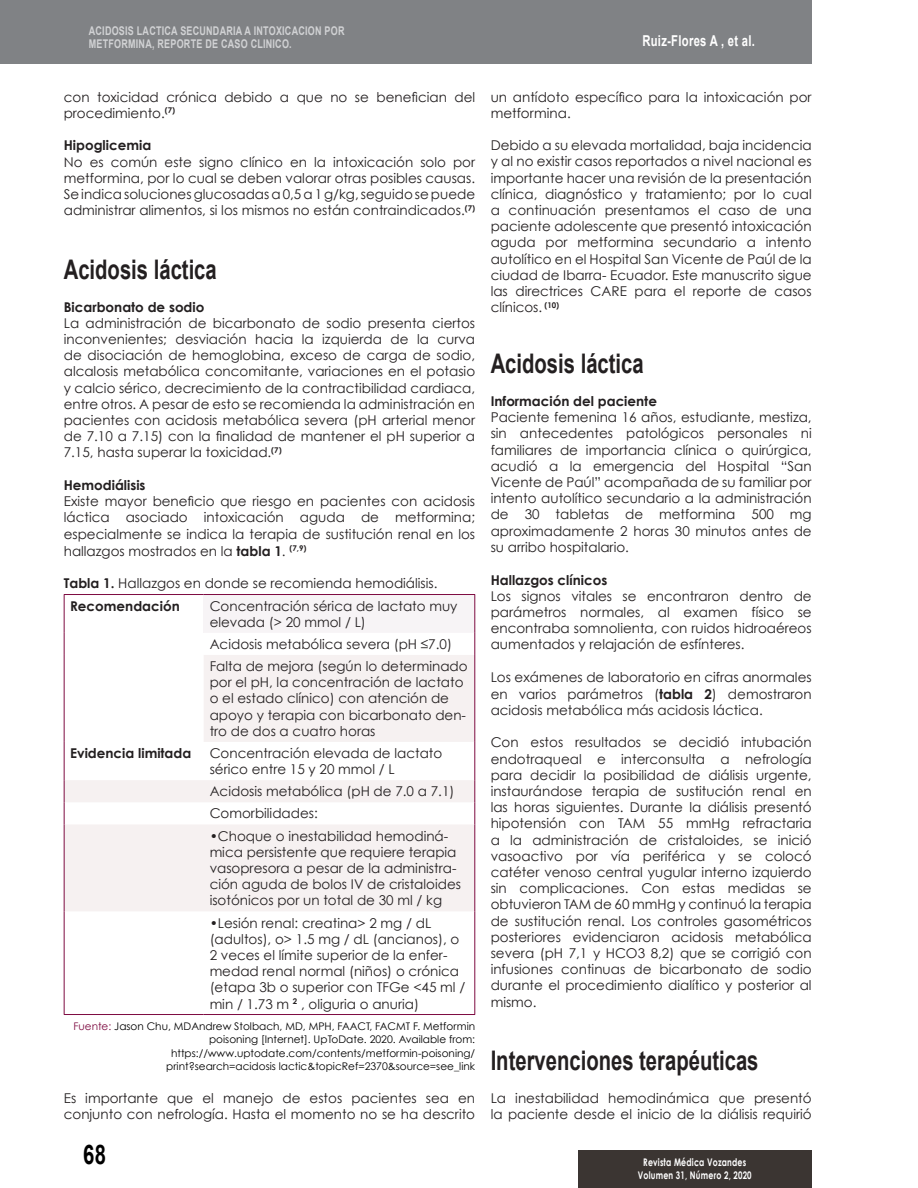
<style>
.page{position:relative;width:918px;height:1188px;background:#fff}
.page>*{position:absolute;margin:0;border:0;box-sizing:border-box;transform-origin:0 0}
.TEXTO_CUERPO2{font:700 27px "Arial";color:#231f20;scale:.75 1}
.INTRATÍTULO_ABSTRACT{font:700 27px "Arial";color:#231f20;scale:.75 1}
.t1{font:700 27px "Arial";color:#000;scale:.75 1}
.AUTOR_PÁGINAS_INTERN{font:700 15px "Arial";letter-spacing:.025em;color:#fff;scale:.75 1}
.TEXTO_CUERPO2-2{font:13.5px/16.2px "Century Gothic";color:#231f20;text-align:justify}
.TEXTO_TABLA{font:13.5px/16.2px "Century Gothic";color:#231f20}
.INTRATÍTULO_ABSTRACT-2{font:700 13.5px "Century Gothic";color:#231f20}
.TEXTO_TABLA-2{font:700 13.5px "Century Gothic";color:#231f20}
.TÍTULO_PÁGINAS_INTER{font:700 12px/13.5px "Arial";letter-spacing:.025em;color:#d1d2d4;scale:.75 1}
.ANIDADO_TÍTULO_TABLA{font:10.5px/13.5px "Century Gothic";color:#000;text-align:right}
.t2{font:700 10.5px "Century Gothic";letter-spacing:.025em;color:#fff;scale:.75 1}
.s1{font-weight:700}
.s2{color:#7e0b41}
</style>
<div class="page">
<div style="left:0;top:0;width:812px;height:64px;background:#808285"></div>
<div style="left:578px;top:1150px;width:234px;height:38px;background:#3b3532"></div>
<div style="left:204px;top:595px;width:271px;height:38px;background:#f7f4f6"></div>
<svg style="left:65px;top:655px;width:409px;height:256px;fill:#f6f1f1"></svg>
<hr style="left:64px;top:594px;width:140px;height:1px;background:#7e0b41">
<hr style="left:64px;top:595px;width:1px;height:38px;background:#7e0b41">
<hr style="left:204px;top:594px;width:271px;height:1px;background:#7e0b41">
<hr style="left:474px;top:595px;width:1px;height:38px;background:#7e0b41">
<svg style="left:64px;top:633px;width:1px;height:22px"></svg>
<svg style="left:474px;top:633px;width:1px;height:22px"></svg>
<hr style="left:64px;top:655px;width:1px;height:87px;background:#7e0b41">
<hr style="left:474px;top:655px;width:1px;height:87px;background:#7e0b41">
<hr style="left:64px;top:742px;width:1px;height:38px;background:#7e0b41">
<hr style="left:474px;top:742px;width:1px;height:38px;background:#7e0b41">
<svg style="left:64px;top:780px;width:1px;height:44px"></svg>
<svg style="left:474px;top:780px;width:1px;height:44px"></svg>
<hr style="left:64px;top:824px;width:1px;height:87px;background:#7e0b41">
<hr style="left:474px;top:824px;width:1px;height:87px;background:#7e0b41">
<hr style="left:64px;top:911px;width:1px;height:103px;background:#7e0b41">
<hr style="left:474px;top:911px;width:1px;height:103px;background:#7e0b41">
<hr style="left:64px;top:1014px;width:140px;height:1px;background:#7e0b41">
<hr style="left:204px;top:1014px;width:271px;height:1px;background:#7e0b41">
<p class="TÍTULO_PÁGINAS_INTER" style="left:89px;top:24px;width:342px">ACIDOSIS LACTICA SECUNDARIA A INTOXICACION POR<br>METFORMINA, REPORTE DE CASO CLINICO.</p>
<p class="AUTOR_PÁGINAS_INTERN" style="left:642px;top:30px;width:152px">Ruiz-Flores A , et al.</p>
<p class="TEXTO_CUERPO2-2" style="left:64px;top:88px;width:413px">con toxicidad crónica debido a que no se benefician del procedimiento.<sup>(7)</sup></p>
<p class="INTRATÍTULO_ABSTRACT-2" style="left:64px;top:137px;width:89px">Hipoglicemia</p>
<p class="TEXTO_CUERPO2-2" style="left:64px;top:153px;width:413px">No es común este signo clínico en la intoxicación solo por metformina, por lo cual se deben valorar otras posibles causas.<br>Se indica soluciones glucosadas a 0,5 a 1 g/kg, seguido se puede administrar alimentos, si los mismos no están contraindicados.<sup>(7)</sup></p>
<p class="TEXTO_CUERPO2" style="left:64px;top:252px;width:206px">Acidosis láctica</p>
<p class="INTRATÍTULO_ABSTRACT-2" style="left:64px;top:298px;width:142px">Bicarbonato de sodio</p>
<p class="TEXTO_CUERPO2-2" style="left:64px;top:315px;width:413px">La administración de bicarbonato de sodio presenta ciertos inconvenientes; desviación hacia la izquierda de la curva de disociación de hemoglobina, exceso de carga de sodio, alcalosis metabólica concomitante, variaciones en el potasio y calcio sérico, decrecimiento de la contractibilidad cardiaca, entre otros. A pesar de esto se recomienda la administración en pacientes con acidosis metabólica severa (pH arterial menor de 7.10 a 7.15) con la finalidad de mantener el pH superior a 7.15, hasta superar la toxicidad.<sup>(7)</sup></p>
<p class="INTRATÍTULO_ABSTRACT-2" style="left:64px;top:477px;width:83px">Hemodiálisis</p>
<p class="TEXTO_CUERPO2-2" style="left:64px;top:493px;width:413px">Existe mayor beneficio que riesgo en pacientes con acidosis láctica asociado intoxicación aguda de metformina; especialmente se indica la terapia de sustitución renal en los hallazgos mostrados en la <span class="s1">tabla 1</span>. <sup>(7,9)</sup></p>
<p class="TEXTO_CUERPO2-2" style="left:64px;top:575px;width:375px"><span class="s1">Tabla 1.</span> Hallazgos en donde se recomienda hemodiálisis.</p>
<p class="TEXTO_TABLA-2" style="left:70px;top:597px;width:111px">Recomendación</p>
<p class="TEXTO_TABLA" style="left:210px;top:597px;width:249px">Concentración sérica de lactato muy elevada (&gt; 20 mmol / L)</p>
<p class="TEXTO_TABLA" style="left:210px;top:636px;width:244px">Acidosis metabólica severa (pH ≤7.0)</p>
<p class="TEXTO_TABLA" style="left:210px;top:658px;width:260px">Falta de mejora (según lo determinado por el pH, la concentración de lactato o el estado clínico) con atención de apoyo y terapia con bicarbonato den&shy;tro de dos a cuatro horas</p>
<p class="TEXTO_TABLA-2" style="left:70px;top:745px;width:123px">Evidencia limitada</p>
<p class="TEXTO_TABLA" style="left:210px;top:745px;width:234px">Concentración elevada de lactato sérico entre 15 y 20 mmol / L</p>
<p class="TEXTO_TABLA" style="left:210px;top:783px;width:246px">Acidosis metabólica (pH de 7.0 a 7.1)</p>
<p class="TEXTO_TABLA" style="left:210px;top:805px;width:110px">Comorbilidades:</p>
<p class="TEXTO_TABLA" style="left:210px;top:827px;width:253px">•Choque o inestabilidad hemodiná&shy;mica persistente que requiere terapia vasopresora a pesar de la administra&shy;ción aguda de bolos IV de cristaloides isotónicos por un total de 30 ml / kg</p>
<p class="TEXTO_TABLA" style="left:210px;top:914px;width:257px">•Lesión renal: creatina&gt; 2 mg / dL (adultos), o&gt; 1.5 mg / dL (ancianos), o 2 veces el límite superior de la enfer&shy;medad renal normal (niños) o crónica (etapa 3b o superior con TFGe &lt;45 ml / min / 1.73 m <sup>2</sup> , oliguria o anuria)</p>
<p class="ANIDADO_TÍTULO_TABLA" style="left:73px;top:1019px;width:403px"><span class="s2">Fuente:</span> Jason Chu, MDAndrew Stolbach, MD, MPH, FAACT, FACMT F. Metformin poisoning [Internet]. UpToDate. 2020. Available from:</p>
<p class="ANIDADO_TÍTULO_TABLA" style="left:166px;top:1046px;width:310px;text-align:center">https://www.uptodate.com/contents/metformin-poisoning/ print?search=acidosis lactic&amp;topicRef=2370&amp;source=see_link</p>
<p class="TEXTO_CUERPO2-2" style="left:64px;top:1090px;width:413px">Es importante que el manejo de estos pacientes sea en conjunto con nefrología. Hasta el momento no se ha descrito</p>
<p class="t1" style="left:83px;top:1136px;width:32px">68</p>
<p class="TEXTO_CUERPO2-2" style="left:491px;top:88px;width:323px">un antídoto específico para la intoxicación por metformina.</p>
<p class="TEXTO_CUERPO2-2" style="left:491px;top:137px;width:323px">Debido a su elevada mortalidad, baja incidencia y al no existir casos reportados a nivel nacional es importante hacer una revisión de la presentación clínica, diagnóstico y tratamiento; por lo cual a continuación presentamos el caso de una paciente adolescente que presentó intoxicación aguda por metformina secundario a intento autolítico en el Hospital San Vicente de Paúl de la ciudad de Ibarra- Ecuador. Este manuscrito sigue las directrices CARE para el reporte de casos clínicos. <sup>(10)</sup></p>
<p class="TEXTO_CUERPO2" style="left:491px;top:346px;width:206px">Acidosis láctica</p>
<p class="INTRATÍTULO_ABSTRACT-2" style="left:491px;top:393px;width:168px">Información del paciente</p>
<p class="TEXTO_CUERPO2-2" style="left:491px;top:409px;width:323px">Paciente femenina 16 años, estudiante, mestiza, sin antecedentes patológicos personales ni familiares de importancia clínica o quirúrgica, acudió a la emergencia del Hospital “San Vicente de Paúl” acompañada de su familiar por intento autolítico secundario a la administración de 30 tabletas de metformina 500 mg aproximadamente 2 horas 30 minutos antes de su arribo hospitalario.</p>
<p class="INTRATÍTULO_ABSTRACT-2" style="left:491px;top:571px;width:118px">Hallazgos clínicos</p>
<p class="TEXTO_CUERPO2-2" style="left:491px;top:588px;width:323px">Los signos vitales se encontraron dentro de parámetros normales, al examen físico se encontraba somnolienta, con ruidos hidroaéreos aumentados y relajación de esfínteres.</p>
<p class="TEXTO_CUERPO2-2" style="left:491px;top:668px;width:323px;line-height:16.6px">Los exámenes de laboratorio en cifras anormales en varios parámetros (<span class="s1">tabla 2</span>) demostraron acidosis metabólica más acidosis láctica.</p>
<p class="TEXTO_CUERPO2-2" style="left:491px;top:734px;width:323px">Con estos resultados se decidió intubación endotraqueal e interconsulta a nefrología para decidir la posibilidad de diálisis urgente, instaurándose terapia de sustitución renal en las horas siguientes. Durante la diálisis presentó hipotensión con TAM 55 mmHg refractaria a la administración de cristaloides, se inició vasoactivo por vía periférica y se colocó catéter venoso central yugular interno izquierdo sin complicaciones. Con estas medidas se obtuvieron TAM de 60 mmHg y continuó la terapia de sustitución renal. Los controles gasométricos posteriores evidenciaron acidosis metabólica severa (pH 7,1 y HCO3 8,2) que se corrigió con infusiones continuas de bicarbonato de sodio durante el procedimiento dialítico y posterior al mismo.</p>
<p class="INTRATÍTULO_ABSTRACT" style="left:491px;top:1043px;width:359px">Intervenciones terapéuticas</p>
<p class="TEXTO_CUERPO2-2" style="left:491px;top:1090px;width:323px">La inestabilidad hemodinámica que presentó la paciente desde el inicio de la diálisis requirió</p>
<p class="t2" style="left:643px;top:1156px;width:139px">Revista Médica Vozandes</p>
<p class="t2" style="left:638px;top:1168px;width:153px">Volumen 31, Número 2, 2020</p>
</div>
